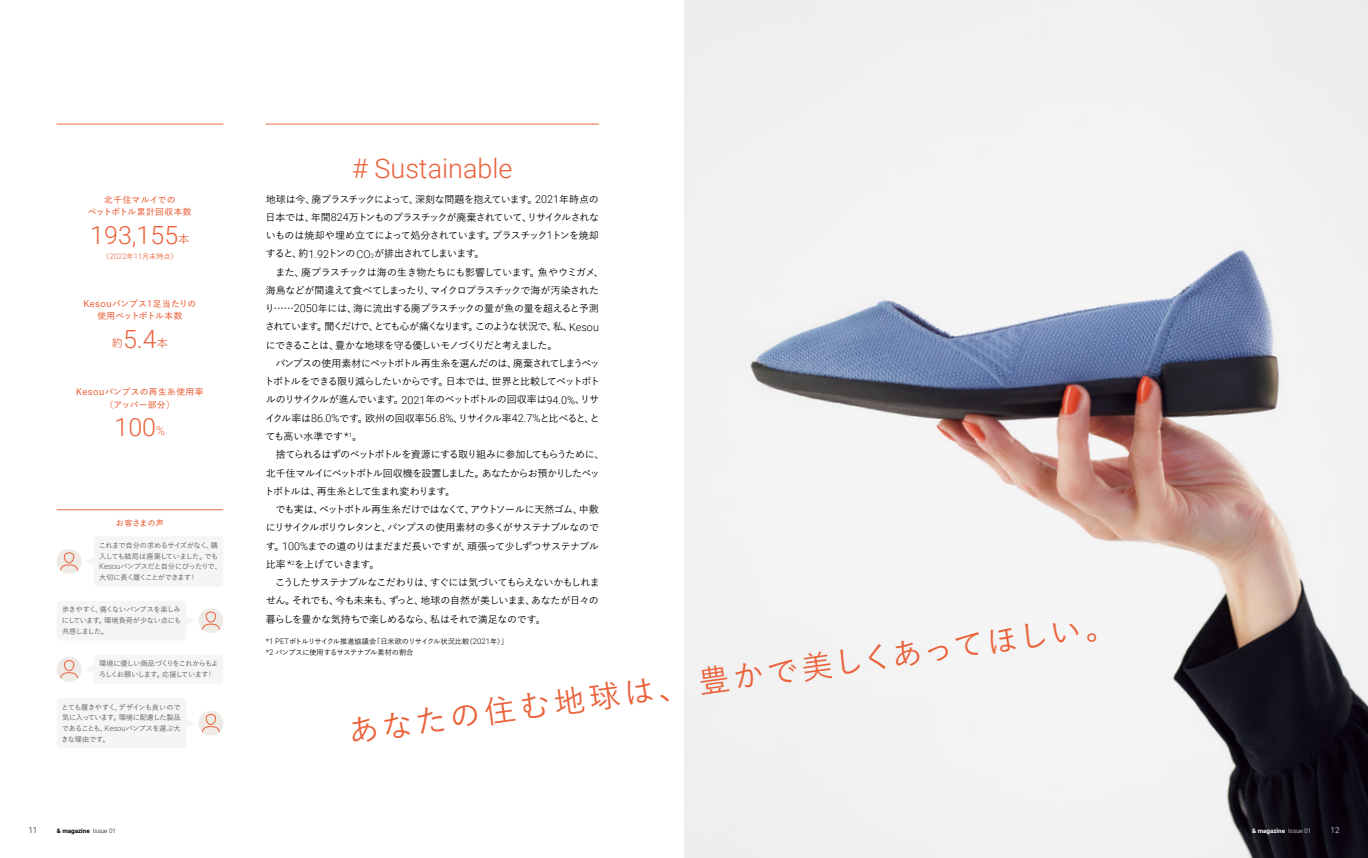
<style>
.page{position:relative;width:1368px;height:858px;background:#fff}
.page>*{position:absolute;margin:0;border:0;box-sizing:border-box;transform-origin:0 0}
.t1{font:500 31.25px "Yu Go Pr 6 N";color:#eb613a}
.t2{font:300 27px "Roboto";color:#eb613a}
.t3{font:300 25px "Roboto";color:#eb613a}
.t4{font:500 11.25px "Yu Go Pr 6 N";color:#eb613a}
.t5{font:500 10px/18.2px "Yu Go Pr 6 N";letter-spacing:-.065em;color:#000}
.t6{font:600 8.75px/12.5px "Yu Go Pr 6 N";letter-spacing:-.03em;color:#eb613a;text-align:center}
.t7{font:600 8.75px/12.5px "Yu Go Pr 6 N";letter-spacing:.025em;color:#eb613a;text-align:center}
.t8{font:600 8.75px/12.5px "Yu Go Pr 6 N";letter-spacing:.045em;color:#eb613a;text-align:center}
.t9{font:600 8.12px "Yu Go Pr 6 N";letter-spacing:-.02em;color:#eb613a}
.t10{font:300 8.12px "Roboto";color:#000}
.t11{font:300 8.12px "Roboto";color:#fff}
.t12{font:500 7.25px/10.6px "Yu Go Pr 6 N";letter-spacing:-.075em;color:#595757;text-align:justify}
.t13{font:500 7.25px/10.6px "Yu Go Pr 6 N";letter-spacing:-.035em;color:#000}
.t14{font:500 7.25px/10.6px "Yu Go Pr 6 N";letter-spacing:-.095em;color:#595757}
.t15{font:500 7.25px "Yu Go Pr 6 N";color:#eb613a}
.t16{font:700 6.25px "Roboto";color:#000}
.t17{font:700 6.25px "Roboto";color:#fff}
.s1{font-family:"Roboto";font-weight:300;font-size:7.75px}
.s2{font-family:"Roboto";font-weight:400;font-size:9.5px}
.s3{font-weight:500}
.s4{font-size:12.12px}
.s5{font-family:"Roboto";font-weight:300;font-size:10.75px}
.s6{font-family:"Roboto";font-weight:300;font-size:6px}
.s7{font-weight:300}
</style>
<div class="page">
<img style="left:684px;top:0;width:684px;height:857px">
<svg style="left:57px;top:509px;width:166px;height:1px"></svg>
<div style="left:57px;top:549px;width:24px;height:25px;background:#eeeae5;border-radius:50%"></div>
<svg style="left:60px;top:564px;width:18px;height:10px"></svg>
<div style="left:64px;top:552px;width:10px;height:11px;border:1px solid #eb613a;border-radius:4px"></div>
<div style="left:94px;top:536px;width:129px;height:50px;background:#f5f5f5;border-radius:4px"></div>
<div style="left:57px;top:656px;width:24px;height:25px;background:#eeeae5;border-radius:50%"></div>
<svg style="left:60px;top:672px;width:18px;height:9px"></svg>
<div style="left:64px;top:660px;width:10px;height:11px;border:1px solid #eb613a;border-radius:4px"></div>
<div style="left:94px;top:654px;width:129px;height:29px;background:#f5f5f5;border-radius:4px"></div>
<div style="left:198px;top:608px;width:25px;height:25px;background:#eeeae5;border-radius:50%"></div>
<svg style="left:202px;top:623px;width:18px;height:10px"></svg>
<div style="left:206px;top:611px;width:10px;height:11px;border:1px solid #eb613a;border-radius:4px"></div>
<div style="left:57px;top:600px;width:129px;height:40px;background:#f5f5f5;border-radius:4px"></div>
<div style="left:198px;top:710px;width:25px;height:25px;background:#eeeae5;border-radius:50%"></div>
<svg style="left:202px;top:726px;width:18px;height:9px"></svg>
<div style="left:206px;top:714px;width:10px;height:10px;border:1px solid #eb613a;border-radius:4px"></div>
<div style="left:57px;top:698px;width:129px;height:50px;background:#f5f5f5;border-radius:4px"></div>
<svg style="left:266px;top:124px;width:333px;height:1px"></svg>
<svg style="left:57px;top:124px;width:166px;height:1px"></svg>
<p class="t8" style="left:88px;top:192px;width:105px">北千住マルイでの<br>ペットボトル累計回収本数</p>
<h3 class="t3" style="left:90px;top:217px;width:89px">193,155</h3>
<p class="t4" style="left:178px;top:228px;width:13px">本</p>
<p class="t15" style="left:102px;top:249px;width:77px">（<span class="s1">2022</span>年<span class="s1">11</span>月末時点）</p>
<p class="t6" style="left:84px;top:296px;width:114px"><span class="s2">Kesou</span>パンプス<span class="s2">1</span>足当たりの使用ペットボトル本数</p>
<p class="t4" style="left:112px;top:332px;width:13px">約</p>
<h3 class="t3" style="left:123px;top:322px;width:35px">5.4</h3>
<p class="t4" style="left:157px;top:332px;width:13px">本</p>
<p class="t7" style="left:76px;top:384px;width:129px"><span class="s2">Kesou</span>パンプスの再生糸使用率<span class="s3">（</span>アッパー部分<span class="s3">）</span></p>
<h3 class="t3" style="left:115px;top:410px;width:52px">100<span class="s4">%</span></h3>
<p class="t9" style="left:116px;top:515px;width:50px">お客さまの声</p>
<p class="t12" style="left:99px;top:539px;width:125px;text-align:left">これまで自分の求めるサイズがなく、購入しても結局は廃棄していました。でも<br><span class="s1">Kesou</span>パンプスだと自分にぴったりで、大切に長く履くことができます <span class="s1">!</span></p>
<p class="t12" style="left:62px;top:603px;width:121px">歩きやすく、痛くないパンプスを楽しみにしています。環境負荷が少ない点にも共感しました。</p>
<p class="t14" style="left:99px;top:657px;width:121px">環境に優しい商品づくりをこれからもよろしくお願いします。応援しています <span class="s1">!</span></p>
<p class="t12" style="left:62px;top:700px;width:121px">とても履きやすく、デザインも良いので気に入っています。環境に配慮した製品であることも、<span class="s1">Kesou</span>パンプスを選ぶ大きな理由です。</p>
<h2 class="t2" style="left:352px;top:149px;width:162px"># Sustainable</h2>
<p class="t5" style="left:265px;top:188px;width:341px">地球は今、廃プラスチックによって、深刻な問題を抱えています。<span class="s5">2021</span>年時点の日本では、年間<span class="s5">824</span>万トンものプラスチックが廃棄されていて、リサイクルされないものは焼却や埋め立てによって処分されています。プラスチック<span class="s5">1</span>トンを焼却すると、約<span class="s5">1.92</span>トンの <span class="s5">CO</span><span class="s6">2</span>が排出されてしまいます。<br>　また、廃プラスチックは海の生き物たちにも影響しています。魚やウミガメ、海鳥などが間違えて食べてしまったり、マイクロプラスチックで海が汚染されたり……<span class="s5">2050</span>年には、海に流出する廃プラスチックの量が魚の量を超えると予測されています。聞くだけで、とても心が痛くなります。このような状況で、私、<span class="s5">Kesou</span>にできることは、豊かな地球を守る優しいモノづくりだと考えました。<br>　パンプスの使用素材にペットボトル再生糸を選んだのは、廃棄されてしまうペットボトルをできる限り減らしたいからです。日本では、世界と比較してペットボトルのリサイクルが進んでいます。<span class="s5">2021</span>年のペットボトルの回収率は<span class="s5">94.0%</span>、リサイクル率は<span class="s5">86.0%</span>です。欧州の回収率<span class="s5">56.8%</span>、リサイクル率<span class="s5">42.7%</span>と比べると、とても高い水準です<span class="s5">*</span><sup>1</sup>。<br>　捨てられるはずのペットボトルを資源にする取り組みに参加してもらうために、北千住マルイにペットボトル回収機を設置しました。あなたからお預かりしたペットボトルは、再生糸として生まれ変わります。<br>　でも実は、ペットボトル再生糸だけではなくて、アウトソールに天然ゴム、中敷にリサイクルポリウレタンと、パンプスの使用素材の多くがサステナブルなのです。<span class="s5">100%</span>までの道のりはまだまだ長いですが、頑張って少しずつサステナブル比率<span class="s5">*</span><sup>2</sup>を上げていきます。<br>　こうしたサステナブルなこだわりは、すぐには気づいてもらえないかもしれません。それでも、今も未来も、ずっと、地球の自然が美しいまま、あなたが日々の暮らしを豊かな気持ちで楽しめるなら、私はそれで満足なのです。</p>
<p class="t13" style="left:266px;top:635px;width:244px"><span class="s1">*1 PET</span>ボトルリサイクル推進協議会「日米欧のリサイクル状況比較（<span class="s1">2021</span>年）」<span class="s1">*2</span> パンプスに使用するサステナブル素材の割合</p>
<h1 class="t1" style="left:344px;top:703px;width:776px;rotate:-8deg">あなたの住む地球は、豊かで美しくあってほしい。</h1>
<p class="t10" style="left:28px;top:824px;width:11px">11</p>
<p class="t16" style="left:57px;top:826px;width:61px">&amp; magazine <span class="s7">Issue 01</span></p>
<p class="t17" style="left:1252px;top:826px;width:61px">&amp; magazine <span class="s7">Issue 01</span></p>
<p class="t11" style="left:1330px;top:824px;width:11px">12</p>
</div>
